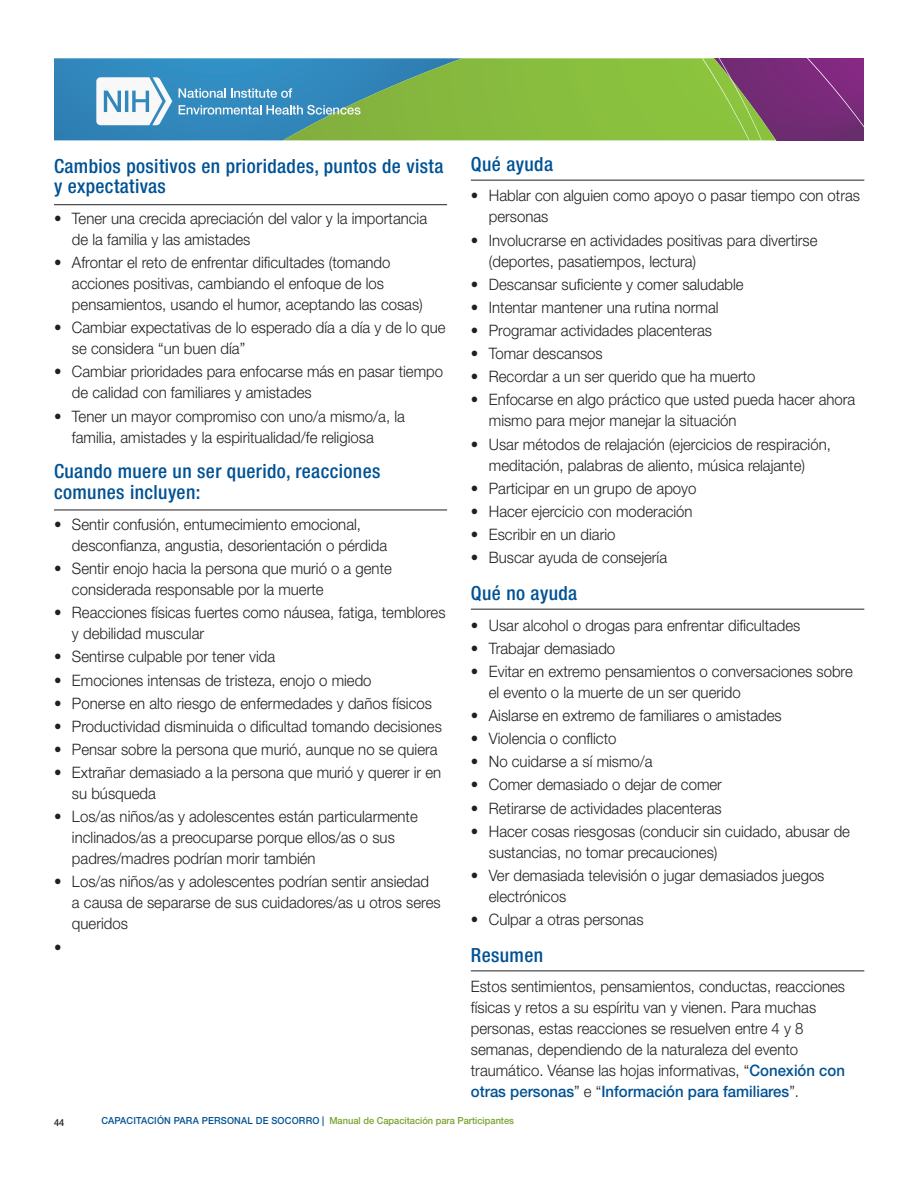
<style>
.page{position:relative;width:918px;height:1188px;background:#fff}
.page>*{position:absolute;margin:0;border:0;box-sizing:border-box;transform-origin:0 0}
.t1{font:500 condensed 19.5px/20.2px "Helvetica Neue LT Std";letter-spacing:.02em;color:#005294}
.t2{font:300 15.75px/21px "Helvetica Neue LT Std";color:#231f20;scale:.95 1}
.t3{font:500 9.75px "Helvetica Neue LT Std";color:#78a22d;scale:.95 1}
.t4{font:500 9.75px "Helvetica Neue LT Std";color:#231f20;scale:.95 1}
.s1{font-weight:500;color:#005294}
.s2{color:#005294}
</style>
<div class="page">
<svg style="left:54px;top:58px;width:810px;height:82px;background:#709a7b"></svg>
<hr style="left:54px;top:204px;width:393px;height:1px;background:#231f20">
<hr style="left:54px;top:510px;width:393px;height:1px;background:#231f20">
<hr style="left:471px;top:180px;width:393px;height:1px;background:#231f20">
<hr style="left:471px;top:609px;width:393px;height:1px;background:#231f20">
<hr style="left:471px;top:971px;width:393px;height:1px;background:#231f20">
<p class="t1" style="left:54px;top:156px;width:391px">Cambios positivos en prioridades, puntos de vista y expectativas</p>
<p class="t2" style="left:72px;top:207px;width:375px;text-indent:-18px">• Tener una crecida apreciación del valor y la importancia de la familia y las amistades</p>
<p class="t2" style="left:72px;top:252px;width:371px;text-indent:-18px">• Afrontar el reto de enfrentar dificultades (tomando acciones positivas, cambiando el enfoque de los pensamientos, usando el humor, aceptando las cosas)</p>
<p class="t2" style="left:72px;top:317px;width:395px;text-indent:-18px">• Cambiar expectativas de lo esperado día a día y de lo que se considera “un buen día”</p>
<p class="t2" style="left:72px;top:361px;width:392px;text-indent:-18px">• Cambiar prioridades para enfocarse más en pasar tiempo de calidad con familiares y amistades</p>
<p class="t2" style="left:72px;top:405px;width:352px;text-indent:-18px">• Tener un mayor compromiso con uno/a mismo/a, la familia, amistades y la espiritualidad/fe religiosa</p>
<p class="t1" style="left:54px;top:461px;width:328px;line-height:21px">Cuando muere un ser querido, reacciones comunes incluyen:</p>
<p class="t2" style="left:72px;top:513px;width:333px;text-indent:-18px">• Sentir confusión, entumecimiento emocional, desconfianza, angustia, desorientación o pérdida</p>
<p class="t2" style="left:72px;top:558px;width:338px;text-indent:-18px">• Sentir enojo hacia la persona que murió o a gente considerada responsable por la muerte</p>
<p class="t2" style="left:72px;top:602px;width:395px;text-indent:-18px">• Reacciones físicas fuertes como náusea, fatiga, temblores y debilidad muscular</p>
<p class="t2" style="left:54px;top:646px;width:234px">• Sentirse culpable por tener vida</p>
<p class="t2" style="left:54px;top:669px;width:336px">• Emociones intensas de tristeza, enojo o miedo</p>
<p class="t2" style="left:54px;top:692px;width:399px">• Ponerse en alto riesgo de enfermedades y daños físicos</p>
<p class="t2" style="left:54px;top:715px;width:410px">• Productividad disminuida o dificultad tomando decisiones</p>
<p class="t2" style="left:54px;top:739px;width:405px">• Pensar sobre la persona que murió, aunque no se quiera</p>
<p class="t2" style="left:72px;top:762px;width:390px;text-indent:-18px">• Extrañar demasiado a la persona que murió y querer ir en su búsqueda</p>
<p class="t2" style="left:72px;top:806px;width:366px;text-indent:-18px">• Los/as niños/as y adolescentes están particularmente inclinados/as a preocuparse porque ellos/as o sus padres/madres podrían morir también</p>
<p class="t2" style="left:72px;top:871px;width:390px;text-indent:-18px">• Los/as niños/as y adolescentes podrían sentir ansiedad a causa de separarse de sus cuidadores/as u otros seres queridos</p>
<p class="t2" style="left:54px;top:936px;width:9px">•</p>
<p class="t1" style="left:471px;top:153px;width:84px">Qué ayuda</p>
<p class="t2" style="left:489px;top:185px;width:392px;text-indent:-18px">• Hablar con alguien como apoyo o pasar tiempo con otras personas</p>
<p class="t2" style="left:489px;top:229px;width:347px;text-indent:-18px">• Involucrarse en actividades positivas para divertirse (deportes, pasatiempos, lectura)</p>
<p class="t2" style="left:471px;top:273px;width:289px">• Descansar suficiente y comer saludable</p>
<p class="t2" style="left:471px;top:296px;width:262px">• Intentar mantener una rutina normal</p>
<p class="t2" style="left:471px;top:320px;width:255px">• Programar actividades placenteras</p>
<p class="t2" style="left:471px;top:343px;width:140px">• Tomar descansos</p>
<p class="t2" style="left:471px;top:366px;width:301px">• Recordar a un ser querido que ha muerto</p>
<p class="t2" style="left:489px;top:389px;width:387px;text-indent:-18px">• Enfocarse en algo práctico que usted pueda hacer ahora mismo para mejor manejar la situación</p>
<p class="t2" style="left:471px;top:433px;width:381px;text-align:center">• Usar métodos de relajación (ejercicios de respiración, meditación, palabras de aliento, música relajante)</p>
<p class="t2" style="left:471px;top:477px;width:239px">• Participar en un grupo de apoyo</p>
<p class="t2" style="left:471px;top:500px;width:235px">• Hacer ejercicio con moderación</p>
<p class="t2" style="left:471px;top:524px;width:154px">• Escribir en un diario</p>
<p class="t2" style="left:471px;top:547px;width:208px">• Buscar ayuda de consejería</p>
<p class="t1" style="left:471px;top:583px;width:108px">Qué no ayuda</p>
<p class="t2" style="left:471px;top:614px;width:348px">• Usar alcohol o drogas para enfrentar dificultades</p>
<p class="t2" style="left:471px;top:637px;width:154px">• Trabajar demasiado</p>
<p class="t2" style="left:489px;top:660px;width:385px;text-indent:-18px">• Evitar en extremo pensamientos o conversaciones sobre el evento o la muerte de un ser querido</p>
<p class="t2" style="left:471px;top:705px;width:329px">• Aislarse en extremo de familiares o amistades</p>
<p class="t2" style="left:471px;top:728px;width:155px">• Violencia o conflicto</p>
<p class="t2" style="left:471px;top:751px;width:193px">• No cuidarse a sí mismo/a</p>
<p class="t2" style="left:471px;top:774px;width:266px">• Comer demasiado o dejar de comer</p>
<p class="t2" style="left:471px;top:797px;width:266px">• Retirarse de actividades placenteras</p>
<p class="t2" style="left:489px;top:820px;width:382px;text-indent:-18px">• Hacer cosas riesgosas (conducir sin cuidado, abusar de sustancias, no tomar precauciones)</p>
<p class="t2" style="left:489px;top:864px;width:355px;text-indent:-18px">• Ver demasiada televisión o jugar demasiados juegos electrónicos</p>
<p class="t2" style="left:471px;top:909px;width:183px">• Culpar a otras personas</p>
<p class="t1" style="left:471px;top:944px;width:74px">Resumen</p>
<p class="t2" style="left:471px;top:976px;width:395px">Estos sentimientos, pensamientos, conductas, reacciones físicas y retos a su espíritu van y vienen. Para muchas personas, estas reacciones se resuelven entre 4 y 8 semanas, dependiendo de la naturaleza del evento traumático. Véanse las hojas informativas, “<span class="s1">Conexión con otras personas</span>” e “<span class="s1">Información para familiares</span>”.</p>
<p class="t4" style="left:54px;top:1117px;width:12px">44</p>
<p class="t3" style="left:101px;top:1115px;width:436px"><span class="s2">CAPACITACIÓN PARA PERSONAL DE SOCORRO |</span> Manual de Capacitación para Participantes</p>
</div>
